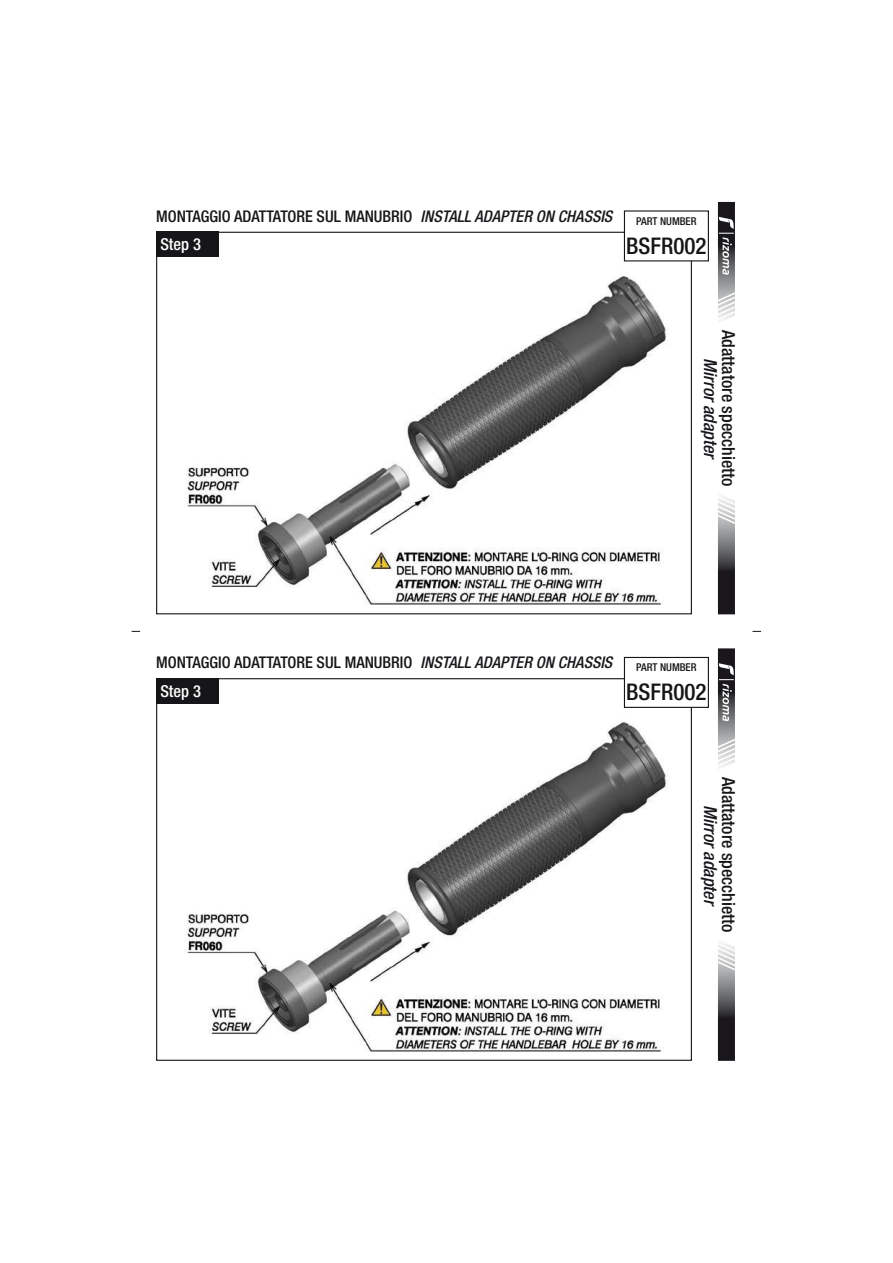
<style>
.page{position:relative;width:893px;height:1263px;background:#fff}
.page>*{position:absolute;margin:0;border:0;box-sizing:border-box;transform-origin:0 0}
.t1{font:500 condensed 22.95px "Helvetica Neue LT Std";color:#161619}
.t2{font:500 condensed 18px "Helvetica Neue LT Std";color:#161619}
.t3{font:italic 500 condensed 18px "Helvetica Neue LT Std";color:#19171b}
.t4{font:500 condensed 16.5px "Helvetica Neue LT Std";color:#fff}
.t5{font:500 condensed 16.2px "Helvetica Neue LT Std";color:#161619}
.t6{font:500 condensed 10.8px "Helvetica Neue LT Std";color:#161619}
.s1{font-style:italic;color:#19171b}
</style>
<div class="page">
<img style="left:187px;top:236px;width:481px;height:369px">
<div style="left:156px;top:232px;width:62px;height:25px;background:#161619"></div>
<svg style="left:718px;top:496px;width:17px;height:118px"></svg>
<svg style="left:718px;top:202px;width:17px;height:119px"></svg>
<div style="left:624px;top:211px;width:84px;height:50px;background:#fff"></div>
<div style="left:624px;top:210px;width:85px;height:51px;border:1px solid #161619"></div>
<img style="left:186px;top:683px;width:480px;height:369px">
<div style="left:156px;top:678px;width:62px;height:26px;background:#161619"></div>
<svg style="left:718px;top:942px;width:17px;height:119px"></svg>
<svg style="left:718px;top:648px;width:17px;height:120px"></svg>
<div style="left:624px;top:657px;width:84px;height:50px;background:#fff"></div>
<div style="left:624px;top:657px;width:85px;height:51px;border:1px solid #161619"></div>
<p class="t5" style="left:156px;top:210px;width:458px">MONTAGGIO ADATTATORE SUL MANUBRIO <span class="s1">INSTALL ADAPTER ON CHASSIS</span></p>
<p class="t4" style="left:160px;top:239px;width:42px">Step 3</p>
<h1 class="t1" style="left:626px;top:237px;width:82px">BSFR002</h1>
<p class="t6" style="left:636px;top:217px;width:62px">PART NUMBER</p>
<p class="t2" style="left:735px;top:330px;width:158px;rotate:90deg">Adattatore specchietto</p>
<p class="t3" style="left:717px;top:358px;width:103px;rotate:90deg">Mirror adapter</p>
<p class="t5" style="left:156px;top:657px;width:458px">MONTAGGIO ADATTATORE SUL MANUBRIO <span class="s1">INSTALL ADAPTER ON CHASSIS</span></p>
<p class="t4" style="left:160px;top:685px;width:42px">Step 3</p>
<h1 class="t1" style="left:626px;top:684px;width:82px">BSFR002</h1>
<p class="t6" style="left:636px;top:663px;width:62px">PART NUMBER</p>
<p class="t2" style="left:735px;top:777px;width:158px;rotate:90deg">Adattatore specchietto</p>
<p class="t3" style="left:717px;top:805px;width:103px;rotate:90deg">Mirror adapter</p>
</div>
